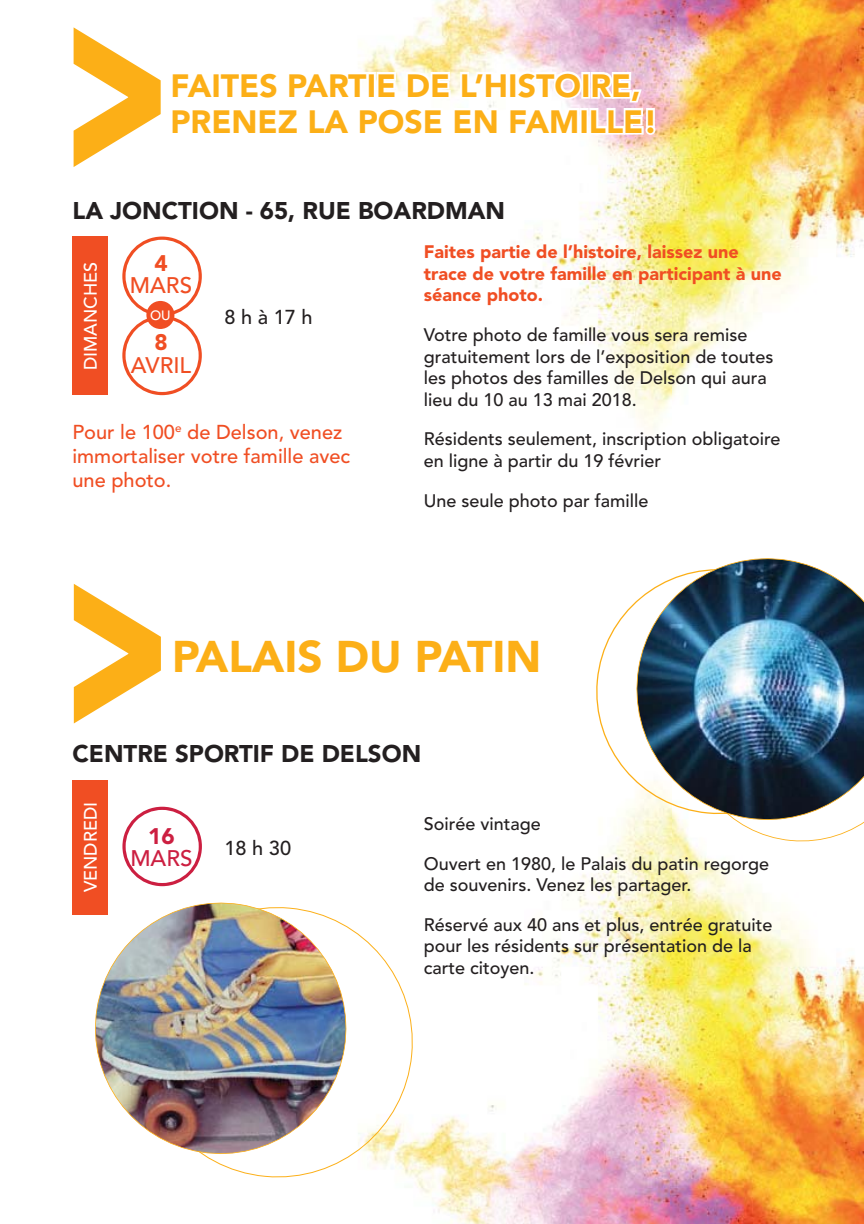
<style>
.page{position:relative;width:864px;height:1224px;background:#fff}
.page>*{position:absolute;margin:0;border:0;box-sizing:border-box;transform-origin:0 0}
.t1{font:900 267.6px "Avenir";color:#fcaf17;scale:.64 1}
.t2{font:900 44px "Avenir";color:#fcaf17}
.t3{font:900 32px/36px "Avenir";color:#fcaf17}
.t4{font:900 24px "Avenir";color:#231f20}
.t5{font:500 22.4px "Avenir";color:#f04e23}
.t6{font:500 22.4px "Avenir";color:#cc1f41}
.t7{font:900 22.4px "Avenir";color:#f04e23}
.t8{font:900 22.4px "Avenir";color:#cc1f41}
.t9{font:500 20px/24px "Avenir";color:#f04e23}
.t10{font:500 20px "Avenir";color:#231f20}
.t11{font:500 18px/21.6px "Avenir";color:#231f20}
.t12{font:900 18px/21.6px "Avenir";color:#f04e23}
.t13{font:500 18px "Avenir";color:#fff}
.t14{font:500 13.4px "Avenir";color:#fff}
</style>
<div class="page">
<img style="left:417px;top:820px;width:447px;height:404px">
<svg style="left:217px;top:901px;width:202px;height:283px"></svg>
<img style="left:95px;top:901px;width:261px;height:262px">
<svg style="left:596px;top:610px;width:31px;height:210px"></svg>
<svg style="left:682px;top:830px;width:182px;height:17px"></svg>
<img style="left:361px;top:0;width:503px;height:430px">
<div style="left:72px;top:237px;width:36px;height:158px;background:#f04e23"></div>
<svg style="left:122px;top:237px;width:80px;height:158px"></svg>
<div style="left:72px;top:780px;width:36px;height:135px;background:#f04e23"></div>
<svg style="left:361px;top:69px;width:296px;height:79px"></svg>
<div style="left:646px;top:125px;width:9px;height:10px;border:4px solid #fff;border-radius:50%"></div>
<div style="left:146px;top:301px;width:28px;height:28px;background:#f04e23;border-radius:50%"></div>
<svg style="left:122px;top:807px;width:80px;height:79px"></svg>
<img style="left:627px;top:558px;width:237px;height:272px">
<h1 class="t1" style="left:60px;top:-24px;width:181px">&gt;</h1>
<h3 class="t4" style="left:72px;top:200px;width:434px">LA JONCTION - 65, RUE BOARDMAN</h3>
<h3 class="t3" style="left:170px;top:70px;width:489px">FAITES PARTIE DE L’HISTOIRE,<br>PRENEZ LA POSE EN FAMILLE!</h3>
<p class="t13" style="left:83px;top:370px;width:110px;rotate:-90deg">DIMANCHES</p>
<p class="t7" style="left:154px;top:254px;width:15px">4</p>
<p class="t5" style="left:130px;top:276px;width:64px">MARS</p>
<p class="t14" style="left:150px;top:310px;width:22px">OU</p>
<p class="t7" style="left:154px;top:333px;width:15px">8</p>
<p class="t5" style="left:131px;top:356px;width:62px">AVRIL</p>
<p class="t10" style="left:224px;top:308px;width:90px">8 h à 17 h</p>
<p class="t9" style="left:72px;top:422px;width:279px">Pour le 100<sup>e</sup> de Delson, venez immortaliser votre famille avec une photo.</p>
<p class="t12" style="left:424px;top:243px;width:359px">Faites partie de l’histoire, laissez une trace de votre famille en participant à une séance photo.</p>
<p class="t11" style="left:424px;top:326px;width:351px">Votre photo de famille vous sera remise gratuitement lors de l’exposition de toutes les photos des familles de Delson qui aura lieu du 10 au 13 mai 2018.</p>
<p class="t11" style="left:424px;top:430px;width:358px">Résidents seulement, inscription obligatoire en ligne à partir du 19 février</p>
<p class="t11" style="left:424px;top:492px;width:226px">Une seule photo par famille</p>
<h1 class="t1" style="left:60px;top:532px;width:181px">&gt;</h1>
<h2 class="t2" style="left:172px;top:638px;width:371px">PALAIS DU PATIN</h2>
<h3 class="t4" style="left:72px;top:743px;width:350px">CENTRE SPORTIF DE DELSON</h3>
<p class="t13" style="left:83px;top:892px;width:92px;rotate:-90deg">VENDREDI</p>
<p class="t8" style="left:148px;top:827px;width:28px">16</p>
<p class="t6" style="left:130px;top:849px;width:64px">MARS</p>
<p class="t10" style="left:224px;top:840px;width:68px">18 h 30</p>
<p class="t11" style="left:424px;top:815px;width:119px">Soirée vintage</p>
<p class="t11" style="left:424px;top:855px;width:347px">Ouvert en 1980, le Palais du patin regorge de souvenirs. Venez les partager.</p>
<p class="t11" style="left:424px;top:916px;width:350px">Réservé aux 40 ans et plus, entrée gratuite pour les résidents sur présentation de la carte citoyen.</p>
</div>
